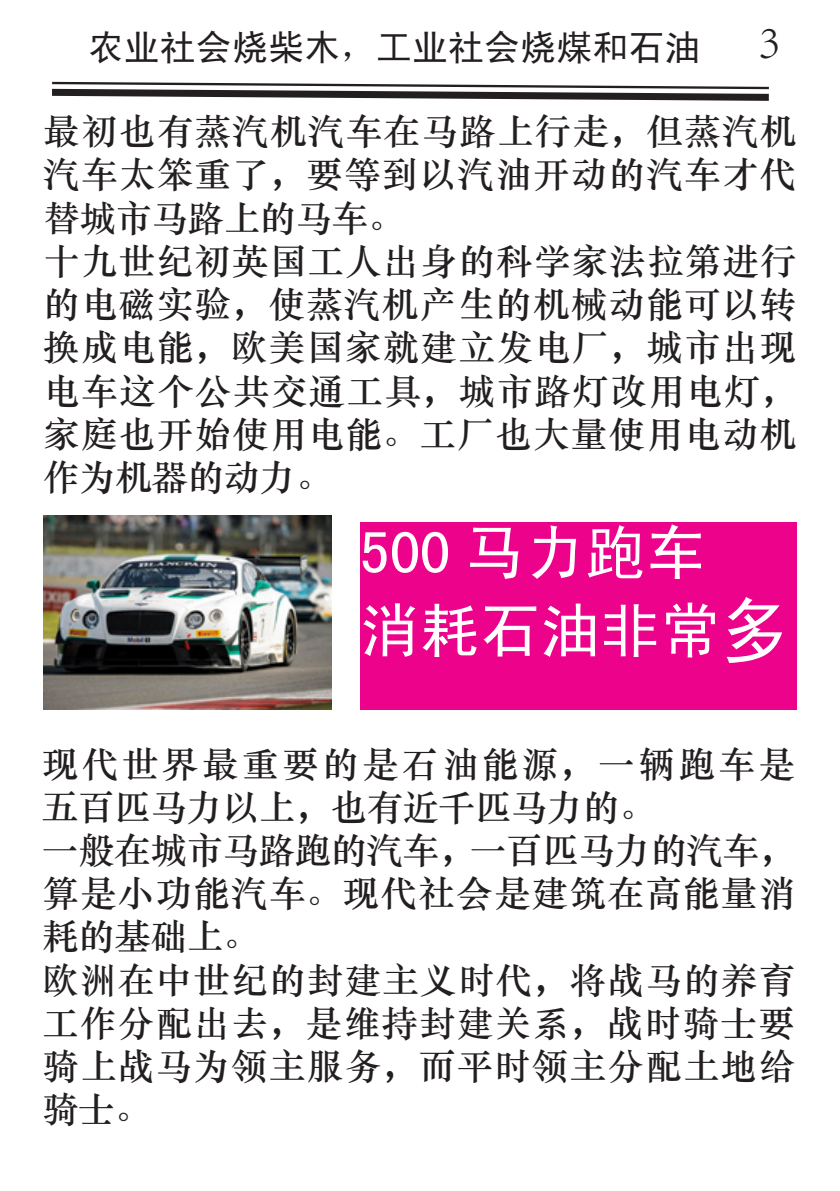
<style>
.page{position:relative;width:840px;height:1191px;background:#fff}
.page>*{position:absolute;margin:0;border:0;box-sizing:border-box;transform-origin:0 0}
.t1{font:60px "Sim Hei";color:#fff}
.t2{font:300 48px "Adobe Song Std";color:#231f20}
.t3{font:36px/43.2px "ST Zhongsong";letter-spacing:.05em;color:#231f20;text-align:justify}
.t4{font:36px/43.2px "ST Zhongsong";letter-spacing:.11em;color:#231f20}
.t5{font:36px "Sim Hei";color:#231f20}
.s1{font-size:72px}
</style>
<div class="page">
<svg style="left:52px;top:81px;width:717px;height:20px"></svg>
<img style="left:44px;top:515px;width:288px;height:194px">
<div style="left:360px;top:522px;width:435px;height:187px;background:#ed028c"></div>
<p class="t5" style="left:88px;top:29px;width:614px">农业社会烧柴木，工业社会烧煤和石油</p>
<p class="t2" style="left:758px;top:15px;width:24px">3</p>
<p class="t3" style="left:44px;top:108px;width:753px">最初也有蒸汽机汽车在马路上行走，但蒸汽机汽车太笨重了，要等到以汽油开动的汽车才代替城市马路上的马车。</p>
<p class="t3" style="left:44px;top:238px;width:754px">十九世纪初英国工人出身的科学家法拉第进行的电磁实验，使蒸汽机产生的机械动能可以转换成电能，欧美国家就建立发电厂，城市出现电车这个公共交通工具，城市路灯改用电灯，家庭也开始使用电能。工厂也大量使用电动机作为机器的动力。</p>
<p class="t1" style="left:360px;top:522px;width:347px">500 马力跑车</p>
<p class="t1" style="left:360px;top:600px;width:434px">消耗石油非常<span class="s1">多</span></p>
<p class="t4" style="left:43px;top:740px;width:753px">现代世界最重要的是石油能源，一辆跑车是五百匹马力以上，也有近千匹马力的。</p>
<p class="t3" style="left:43px;top:827px;width:753px">一般在城市马路跑的汽车，一百匹马力的汽车，算是小功能汽车。现代社会是建筑在高能量消耗的基础上。</p>
<p class="t3" style="left:43px;top:956px;width:753px">欧洲在中世纪的封建主义时代，将战马的养育工作分配出去，是维持封建关系，战时骑士要骑上战马为领主服务，而平时领主分配土地给骑士。</p>
</div>
